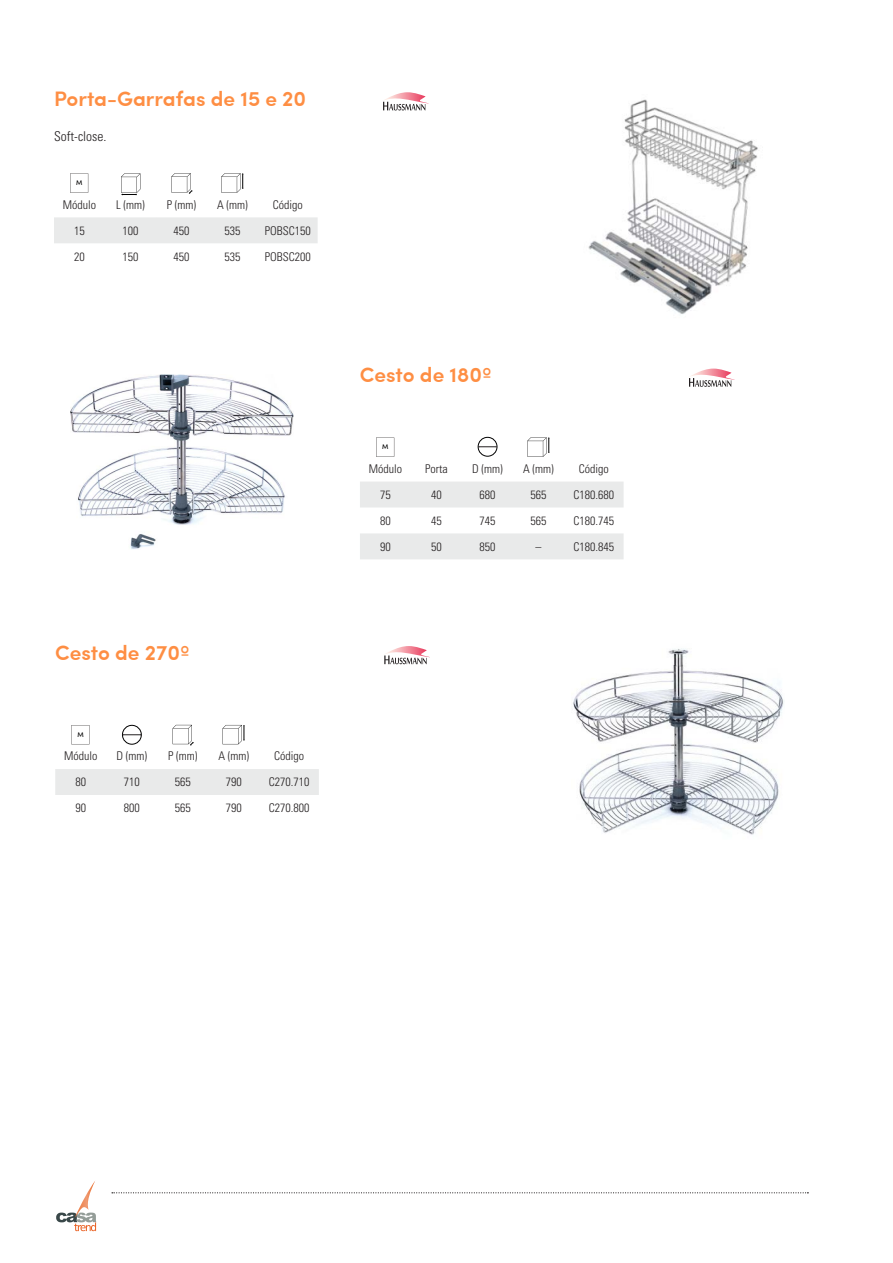
<style>
.page{position:relative;width:893px;height:1263px;background:#fff}
.page>*{position:absolute;margin:0;border:0;box-sizing:border-box;transform-origin:0 0}
.t1{font:600 21px "Sofia Pro";color:#fe8e43}
.t2{font:300 condensed 13.5px "Univers LT Std";color:#231f20}
.Tabela{font:300 condensed 12px "Univers LT Std";color:#231f20}
.t3{font:500 6.75px "Sofia Pro";color:#000}
</style>
<div class="page">
<svg style="left:56px;top:1181px;width:40px;height:50px"></svg>
<svg style="left:112px;top:1192px;width:696px;height:1px"></svg>
<img style="left:588px;top:99px;width:170px;height:215px">
<svg style="left:383px;top:92px;width:46px;height:18px"></svg>
<div style="left:54px;top:217px;width:264px;height:26px;background:#e9eaea"></div>
<svg style="left:70px;top:173px;width:18px;height:20px"></svg>
<svg style="left:121px;top:173px;width:19px;height:22px"></svg>
<svg style="left:171px;top:173px;width:22px;height:21px"></svg>
<svg style="left:221px;top:173px;width:23px;height:20px"></svg>
<img style="left:70px;top:375px;width:224px;height:174px">
<svg style="left:689px;top:369px;width:46px;height:18px"></svg>
<svg style="left:360px;top:482px;width:264px;height:77px"></svg>
<svg style="left:376px;top:437px;width:18px;height:20px"></svg>
<svg style="left:527px;top:437px;width:23px;height:20px"></svg>
<div style="left:478px;top:437px;width:19px;height:19px;border:1px solid #000;border-radius:50%"></div>
<svg style="left:478px;top:446px;width:19px;height:2px"></svg>
<img style="left:573px;top:648px;width:211px;height:187px">
<svg style="left:384px;top:646px;width:46px;height:18px"></svg>
<div style="left:55px;top:769px;width:264px;height:26px;background:#e9eaea"></div>
<svg style="left:71px;top:725px;width:18px;height:19px"></svg>
<svg style="left:173px;top:725px;width:21px;height:20px"></svg>
<svg style="left:223px;top:725px;width:22px;height:19px"></svg>
<div style="left:122px;top:725px;width:19px;height:19px;border:1px solid #000;border-radius:50%"></div>
<svg style="left:122px;top:734px;width:19px;height:2px"></svg>
<p class="t1" style="left:54px;top:83px;width:254px">Porta-Garrafas de 15 e 20</p>
<p class="t2" style="left:54px;top:128px;width:54px">Soft-close.</p>
<p class="t3" style="left:76px;top:178px;width:8px">M</p>
<p class="Tabela" style="left:63px;top:197px;width:35px">Módulo</p>
<p class="Tabela" style="left:116px;top:197px;width:30px">L (mm)</p>
<p class="Tabela" style="left:167px;top:197px;width:31px">P (mm)</p>
<p class="Tabela" style="left:217px;top:197px;width:32px">A (mm)</p>
<p class="Tabela" style="left:273px;top:197px;width:31px">Código</p>
<p class="Tabela" style="left:74px;top:223px;width:12px">15</p>
<p class="Tabela" style="left:123px;top:223px;width:17px">100</p>
<p class="Tabela" style="left:174px;top:223px;width:17px">450</p>
<p class="Tabela" style="left:225px;top:223px;width:17px">535</p>
<p class="Tabela" style="left:265px;top:223px;width:47px">POBSC150</p>
<p class="Tabela" style="left:74px;top:249px;width:12px">20</p>
<p class="Tabela" style="left:123px;top:249px;width:17px">150</p>
<p class="Tabela" style="left:174px;top:249px;width:17px">450</p>
<p class="Tabela" style="left:225px;top:249px;width:17px">535</p>
<p class="Tabela" style="left:265px;top:249px;width:47px">POBSC200</p>
<p class="t1" style="left:55px;top:636px;width:136px">Cesto de 270º</p>
<p class="t3" style="left:77px;top:729px;width:8px">M</p>
<p class="Tabela" style="left:64px;top:749px;width:35px">Módulo</p>
<p class="Tabela" style="left:116px;top:749px;width:32px">D (mm)</p>
<p class="Tabela" style="left:168px;top:749px;width:31px">P (mm)</p>
<p class="Tabela" style="left:218px;top:749px;width:32px">A (mm)</p>
<p class="Tabela" style="left:274px;top:749px;width:31px">Código</p>
<p class="Tabela" style="left:75px;top:775px;width:12px">80</p>
<p class="Tabela" style="left:124px;top:775px;width:17px">710</p>
<p class="Tabela" style="left:175px;top:775px;width:17px">565</p>
<p class="Tabela" style="left:226px;top:775px;width:17px">790</p>
<p class="Tabela" style="left:269px;top:775px;width:42px">C270.710</p>
<p class="Tabela" style="left:75px;top:801px;width:12px">90</p>
<p class="Tabela" style="left:124px;top:801px;width:17px">800</p>
<p class="Tabela" style="left:175px;top:801px;width:17px">565</p>
<p class="Tabela" style="left:226px;top:801px;width:17px">790</p>
<p class="Tabela" style="left:269px;top:801px;width:42px">C270.800</p>
<p class="t1" style="left:360px;top:359px;width:133px">Cesto de 180º</p>
<p class="t3" style="left:382px;top:442px;width:8px">M</p>
<p class="Tabela" style="left:369px;top:461px;width:35px">Módulo</p>
<p class="Tabela" style="left:425px;top:461px;width:24px">Porta</p>
<p class="Tabela" style="left:472px;top:461px;width:32px">D (mm)</p>
<p class="Tabela" style="left:523px;top:461px;width:32px">A (mm)</p>
<p class="Tabela" style="left:579px;top:461px;width:31px">Código</p>
<p class="Tabela" style="left:380px;top:487px;width:12px">75</p>
<p class="Tabela" style="left:431px;top:487px;width:12px">40</p>
<p class="Tabela" style="left:479px;top:487px;width:17px">680</p>
<p class="Tabela" style="left:531px;top:487px;width:17px">565</p>
<p class="Tabela" style="left:573px;top:487px;width:42px">C180.680</p>
<p class="Tabela" style="left:380px;top:513px;width:12px">80</p>
<p class="Tabela" style="left:431px;top:513px;width:12px">45</p>
<p class="Tabela" style="left:479px;top:513px;width:17px">745</p>
<p class="Tabela" style="left:531px;top:513px;width:17px">565</p>
<p class="Tabela" style="left:573px;top:513px;width:42px">C180.745</p>
<p class="Tabela" style="left:380px;top:539px;width:12px">90</p>
<p class="Tabela" style="left:431px;top:539px;width:12px">50</p>
<p class="Tabela" style="left:479px;top:539px;width:17px">850</p>
<p class="Tabela" style="left:536px;top:539px;width:7px">–</p>
<p class="Tabela" style="left:573px;top:539px;width:42px">C180.845</p>
</div>
